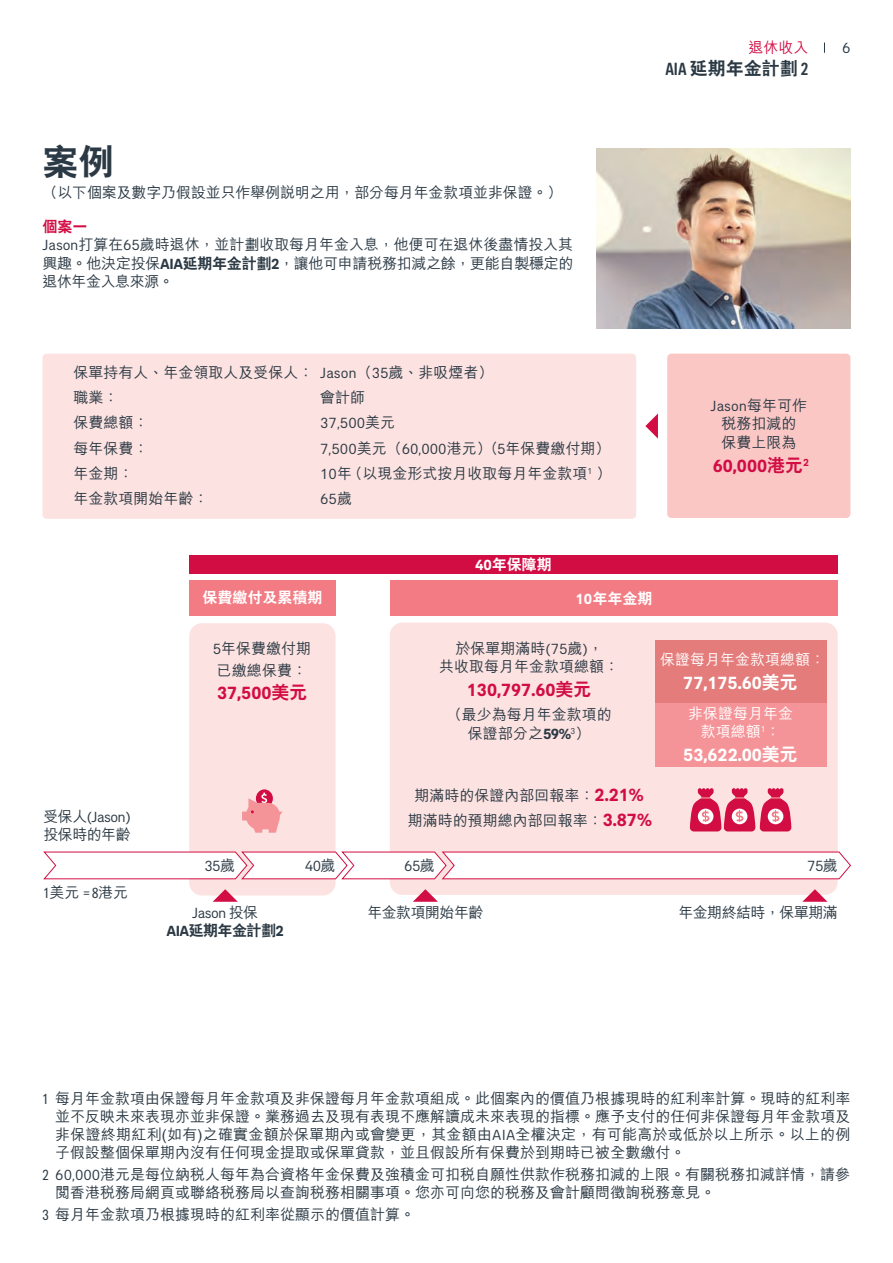
<style>
.page{position:relative;width:893px;height:1263px;background:#fff}
.page>*{position:absolute;margin:0;border:0;box-sizing:border-box;transform-origin:0 0}
.headline_-_Chi{font:800 36px "C Hei 2 HK";color:#2b3944}
.bullet_point{font:700 18px "AIA Everest";color:#d20d44}
.bullet_point-2{font:700 18px "AIA Everest";color:#fff}
.t1{font:800 18px "C Hei 2 HK";color:#2b3944}
.bullet_point-3{font:500 15px/18.5px "M Hei HK";color:#2b3944;text-align:center}
.body_copy_2{font:500 15px/18.6px "M Hei HK";letter-spacing:-.005em;color:#2b3944;text-align:justify}
.bullet_point-4{font:500 15px/18px "M Hei HK";color:#fff;text-align:center}
.body_copy_2-2{font:800 15px "C Hei 2 HK";color:#fff}
.bullet_point-5{font:500 15px "M Hei HK";letter-spacing:-.035em;color:#2b3944}
.bullet_point-6{font:800 15px/18px "C Hei 2 HK";letter-spacing:-.035em;color:#2b3944;text-align:center}
.body_copy_2-3{font:15px "AIA Everest";color:#2b3944}
.bullet_point-7{font:15px "AIA Everest";letter-spacing:-.035em;color:#2b3944}
.TNC{font:500 15px "M Hei HK";color:#2b3944}
.t2{font:500 15px "M Hei HK";color:#d20d44}
.body_copy_2-4{font:800 15px "C Hei 2 HK";color:#d20d44}
.s1{font-family:"AIA Everest";font-weight:400}
.s2{font-family:"AIA Everest";font-weight:700}
.s3{font-family:"C Hei 2 HK";font-weight:800}
.s4{font-family:"AIA Everest";font-weight:500;font-stretch:condensed}
.s5{font-family:"M Hei HK";font-weight:500}
.s6{font-family:"AIA Everest";font-weight:700;font-size:18px;color:#d20d44}
.s7{font-family:"AIA Everest";font-weight:400;font-stretch:condensed}
</style>
<div class="page">
<div style="left:390px;top:622px;width:448px;height:273px;background:#fce2e0;border-radius:13px"></div>
<div style="left:655px;top:640px;width:171px;height:63px;background:#e47c7b"></div>
<div style="left:655px;top:703px;width:171px;height:64px;background:#f59498"></div>
<div style="left:189px;top:623px;width:147px;height:272px;background:#fce2e0;border-radius:13px"></div>
<div style="left:43px;top:354px;width:593px;height:165px;background:#fce2e0;border-radius:4px"></div>
<div style="left:667px;top:354px;width:183px;height:164px;background:#fac7c5;border-radius:4px"></div>
<img style="left:597px;top:149px;width:253px;height:179px">
<div style="left:189px;top:555px;width:649px;height:18px;background:#d20d44"></div>
<div style="left:390px;top:580px;width:448px;height:36px;background:#f27b84"></div>
<svg style="left:256px;top:789px;width:17px;height:18px"></svg>
<svg style="left:242px;top:793px;width:41px;height:40px"></svg>
<svg style="left:690px;top:788px;width:101px;height:43px"></svg>
<svg style="left:213px;top:889px;width:25px;height:13px"></svg>
<svg style="left:413px;top:889px;width:25px;height:13px"></svg>
<svg style="left:802px;top:889px;width:25px;height:13px"></svg>
<svg style="left:645px;top:413px;width:13px;height:26px"></svg>
<div style="left:189px;top:580px;width:147px;height:36px;background:#f27b84"></div>
<svg style="left:43px;top:851px;width:808px;height:28px"></svg>
<p class="headline_-_Chi" style="left:43px;top:137px;width:73px">案例</p>
<p class="body_copy_2" style="left:43px;top:182px;width:521px">（以下個案及數字乃假設並只作舉例說明之用，部分每月年金款項並非保證。）</p>
<p class="body_copy_2" style="left:43px;top:234px;width:532px"><span class="s1">Jason</span>打算在<span class="s1">65</span>歲時退休，並計劃收取每月年金入息，他便可在退休後盡情投入其興趣。他決定投保<span class="s2">AIA</span><span class="s3">延期年金計劃</span><span class="s2">2</span>，讓他可申請稅務扣減之餘，更能自製穩定的退休年金入息來源。</p>
<p class="body_copy_2-4" style="left:43px;top:216px;width:46px">個案一</p>
<p class="t2" style="left:748px;top:37px;width:61px">退休收入</p>
<p class="t1" style="left:665px;top:56px;width:145px"><span class="s4">AIA</span> 延期年金計劃 <span class="s4">2</span></p>
<p class="body_copy_2-3" style="left:842px;top:39px;width:10px">6</p>
<p class="body_copy_2" style="left:74px;top:362px;width:421px">保單持有人、年金領取人及受保人： <span class="s1">Jason</span>（<span class="s1">35</span>歲、非吸煙者）</p>
<p class="body_copy_2" style="left:74px;top:387px;width:46px">職業：</p>
<p class="body_copy_2" style="left:320px;top:387px;width:46px">會計師</p>
<p class="body_copy_2" style="left:74px;top:412px;width:76px">保費總額：</p>
<p class="body_copy_2-3" style="left:320px;top:415px;width:76px">37,500<span class="s5">美元</span></p>
<p class="body_copy_2" style="left:74px;top:438px;width:76px">每年保費：</p>
<p class="body_copy_2" style="left:320px;top:438px;width:292px"><span class="s1">7,500</span>美元（<span class="s1">60,000</span>港元）（<span class="s1">5</span>年保費繳付期）</p>
<p class="body_copy_2" style="left:74px;top:463px;width:61px">年金期：</p>
<p class="body_copy_2" style="left:320px;top:463px;width:293px"><span class="s1">10</span>年（以現金形式按月收取每月年金款項<sup>1</sup> ）</p>
<p class="body_copy_2" style="left:74px;top:488px;width:136px">年金款項開始年齡：</p>
<p class="body_copy_2-3" style="left:320px;top:490px;width:33px">65<span class="s5">歲</span></p>
<p class="bullet_point-3" style="left:710px;top:395px;width:98px"><span class="s1">Jason</span>每年可作稅務扣減的<br>保費上限為</p>
<p class="bullet_point" style="left:713px;top:455px;width:98px">60,000<span class="s3">港元</span><sup>2</sup></p>
<p class="bullet_point-3" style="left:43px;top:806px;width:89px;text-align:left">受保人<span class="s1">(Jason)</span>投保時的年齡</p>
<p class="body_copy_2-2" style="left:475px;top:554px;width:78px"><span class="s2">40</span>年保障期</p>
<p class="body_copy_2-2" style="left:202px;top:588px;width:121px">保費繳付及累積期</p>
<p class="body_copy_2-2" style="left:575px;top:588px;width:78px"><span class="s2">10</span>年年金期</p>
<p class="bullet_point-3" style="left:439px;top:638px;width:181px">於保單期滿時<span class="s1">(75</span>歲<span class="s1">)</span>，<br>共收取每月年金款項總額：</p>
<p class="bullet_point" style="left:467px;top:679px;width:126px">130,797.60<span class="s3">美元</span></p>
<p class="bullet_point-3" style="left:447px;top:704px;width:166px">（最少為每月年金款項的保證部分之<span class="s2">59%</span><sup>3</sup>）</p>
<p class="bullet_point-3" style="left:213px;top:638px;width:100px"><span class="s1">5</span>年保費繳付期</p>
<p class="bullet_point-3" style="left:217px;top:660px;width:91px">已繳總保費：</p>
<p class="bullet_point" style="left:217px;top:682px;width:92px">37,500<span class="s3">美元</span></p>
<p class="bullet_point-4" style="left:660px;top:649px;width:167px">保證每月年金款項總額：</p>
<p class="bullet_point-2" style="left:683px;top:672px;width:116px">77,175.60<span class="s3">美元</span></p>
<p class="bullet_point-4" style="left:688px;top:703px;width:106px">非保證每月年金款項總額<sup>1</sup>：</p>
<p class="bullet_point-2" style="left:683px;top:744px;width:116px">53,622.00<span class="s3">美元</span></p>
<p class="bullet_point-3" style="left:415px;top:785px;width:231px">期滿時的保證內部回報率：<span class="s6">2.21%</span></p>
<p class="bullet_point-3" style="left:408px;top:810px;width:246px">期滿時的預期總內部回報率：<span class="s6">3.87%</span></p>
<p class="TNC" style="left:43px;top:881px;width:86px"><span class="s7">1</span>美元 <span class="s7">= 8</span>港元</p>
<p class="bullet_point-7" style="left:204px;top:857px;width:32px">35<span class="s5">歲</span></p>
<p class="bullet_point-7" style="left:305px;top:857px;width:32px">40<span class="s5">歲</span></p>
<p class="bullet_point-7" style="left:807px;top:857px;width:32px">75<span class="s5">歲</span></p>
<p class="bullet_point-7" style="left:404px;top:857px;width:32px">65<span class="s5">歲</span></p>
<p class="bullet_point-6" style="left:167px;top:904px;width:119px"><span class="s1">Jason</span> <span class="s5">投保<br></span><span class="s2">AIA</span>延期年金計劃<span class="s2">2</span></p>
<p class="bullet_point-5" style="left:367px;top:901px;width:118px">年金款項開始年齡</p>
<p class="bullet_point-5" style="left:678px;top:901px;width:161px">年金期終結時，保單期滿</p>
<p class="bullet_point-3" style="left:55px;top:1088px;width:797px;line-height:18px;text-align:justify;text-indent:-13px"><span class="s7">1</span> 每月年金款項由保證每月年金款項及非保證每月年金款項組成。此個案內的價值乃根據現時的紅利率計算。現時的紅利率並不反映未來表現亦並非保證。業務過去及現有表現不應解讀成未來表現的指標。應予支付的任何非保證每月年金款項及非保證終期紅利(如有)之確實金額於保單期內或會變更，其金額由<span class="s1">AIA</span>全權決定，有可能高於或低於以上所示。以上的例子假設整個保單期內沒有任何現金提取或保單貸款，並且假設所有保費於到期時已被全數繳付。</p>
<p class="bullet_point-3" style="left:55px;top:1164px;width:796px;line-height:18px;text-align:left;text-indent:-13px"><span class="s7">2</span> <span class="s1">60,000</span>港元是每位納稅人每年為合資格年金保費及強積金可扣稅自願性供款作稅務扣減的上限。有關稅務扣減詳情，請參閱香港稅務局網頁或聯絡稅務局以查詢稅務相關事項。您亦可向您的稅務及會計顧問徵詢稅務意見。</p>
<p class="bullet_point-3" style="left:43px;top:1204px;width:374px"><span class="s7">3</span> 每月年金款項乃根據現時的紅利率從顯示的價值計算。</p>
</div>
